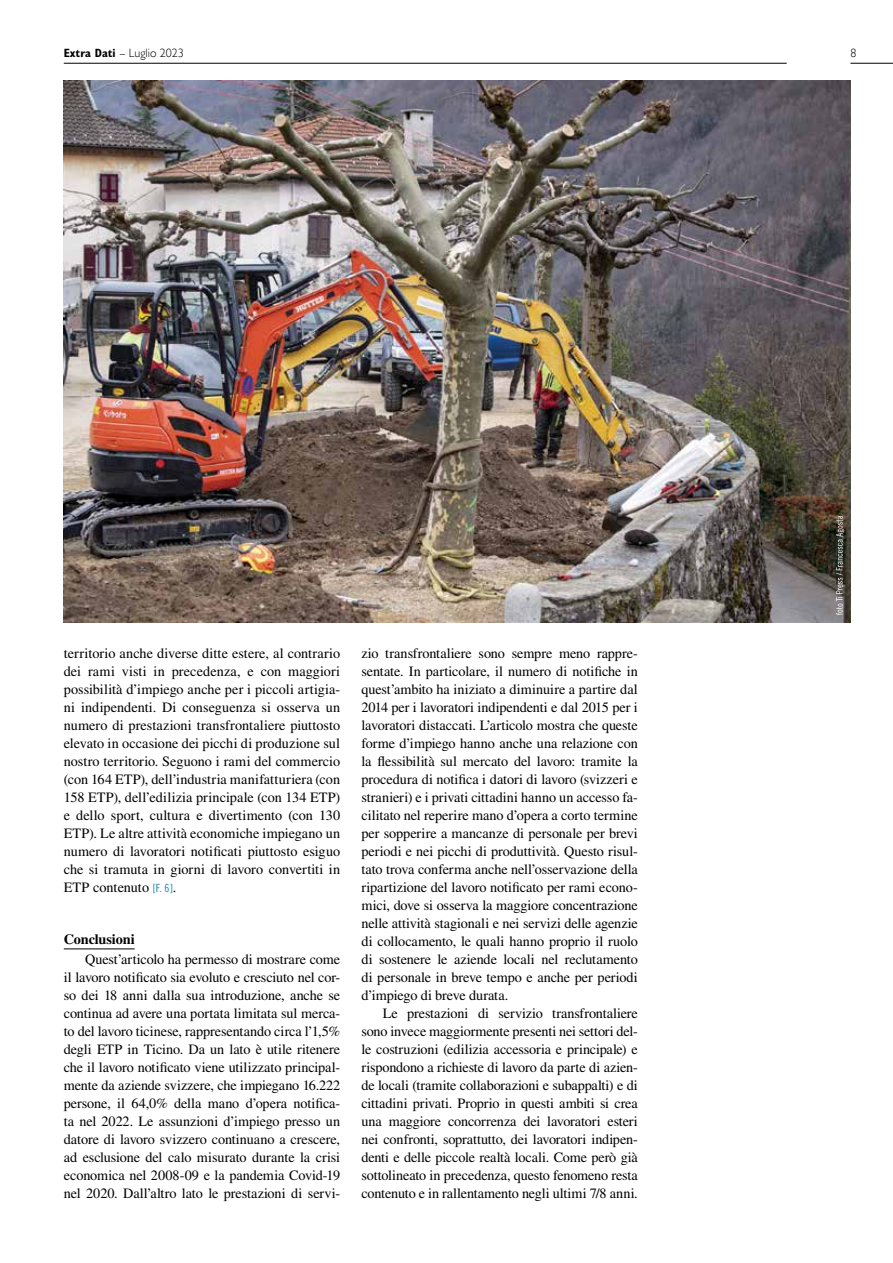
<style>
.page{position:relative;width:893px;height:1263px;background:#fff}
.page>*{position:absolute;margin:0;border:0;box-sizing:border-box;transform-origin:0 0}
.t1{font:14.25px/18px "Times LT Std";letter-spacing:-.005em;color:#000;text-align:justify}
.t2{font:700 14.25px "Times LT Std";letter-spacing:-.01em;color:#000}
.t3{font:300 12px "Gill Sans";color:#000}
.s1{font-family:"Gill Sans MT Std";font-weight:700;font-stretch:condensed}
.s2{font-family:"Trade Gothic LT Std Cn 18";font-size:11.25px;color:#1a84aa}
</style>
<div class="page">
<hr style="left:64px;top:63px;width:723px;height:1px;background:#000">
<hr style="left:850px;top:63px;width:43px;height:1px;background:#000">
<hr style="left:64px;top:948px;width:71px;height:1px;background:#000">
<img style="left:64px;top:81px;width:786px;height:542px">
<svg style="left:836px;top:516px;width:8px;height:99px"></svg>
<p class="t3" style="left:64px;top:46px;width:122px"><span class="s1">Extra Dati</span> – Luglio 2023</p>
<p class="t3" style="left:850px;top:46px;width:7px">8</p>
<p class="t1" style="left:64px;top:644px;width:278px">territorio anche diverse ditte estere, al contrario dei rami visti in precedenza, e con maggiori possibilità d’impiego anche per i piccoli artigia&shy;ni indipendenti. Di conseguenza si osserva un numero di prestazioni transfrontaliere piuttosto elevato in occasione dei picchi di produzione sul nostro territorio. Seguono i rami del commercio (con 164 ETP), dell’industria manifatturiera (con 158 ETP), dell’edilizia principale (con 134 ETP) e dello sport, cultura e divertimento (con 130<br>ETP). Le altre attività economiche impiegano un numero di lavoratori notificati piuttosto esiguo che si tramuta in giorni di lavoro convertiti in ETP contenuto <span class="s2">[F. 6]</span>.</p>
<p class="t2" style="left:64px;top:931px;width:72px">Conclusioni</p>
<p class="t1" style="left:64px;top:950px;width:278px;text-indent:21px">Quest’articolo ha permesso di mostrare come il lavoro notificato sia evoluto e cresciuto nel cor&shy;so dei 18 anni dalla sua introduzione, anche se continua ad avere una portata limitata sul merca&shy;to del lavoro ticinese, rappresentando circa l’1,5% degli ETP in Ticino. Da un lato è utile ritenere che il lavoro notificato viene utilizzato principal&shy;mente da aziende svizzere, che impiegano 16.222 persone, il 64,0% della mano d’opera notifica&shy;ta nel 2022. Le assunzioni d’impiego presso un datore di lavoro svizzero continuano a crescere, ad esclusione del calo misurato durante la crisi economica nel 2008-09 e la pandemia Covid-19 nel 2020. Dall’altro lato le prestazioni di servi-</p>
<p class="t1" style="left:361px;top:644px;width:278px">zio transfrontaliere sono sempre meno rappre&shy;sentate. In particolare, il numero di notifiche in quest’ambito ha iniziato a diminuire a partire dal 2014 per i lavoratori indipendenti e dal 2015 per i lavoratori distaccati. L’articolo mostra che queste forme d’impiego hanno anche una relazione con la flessibilità sul mercato del lavoro: tramite la procedura di notifica i datori di lavoro (svizzeri e stranieri) e i privati cittadini hanno un accesso fa&shy;cilitato nel reperire mano d’opera a corto termine per sopperire a mancanze di personale per brevi periodi e nei picchi di produttività. Questo risul&shy;tato trova conferma anche nell’osservazione della ripartizione del lavoro notificato per rami econo&shy;mici, dove si osserva la maggiore concentrazione nelle attività stagionali e nei servizi delle agenzie di collocamento, le quali hanno proprio il ruolo di sostenere le aziende locali nel reclutamento di personale in breve tempo e anche per periodi d’impiego di breve durata.</p>
<p class="t1" style="left:361px;top:1004px;width:278px;text-indent:21px">Le prestazioni di servizio transfrontaliere sono invece maggiormente presenti nei settori del&shy;le costruzioni (edilizia accessoria e principale) e rispondono a richieste di lavoro da parte di azien&shy;de locali (tramite collaborazioni e subappalti) e di cittadini privati. Proprio in questi ambiti si crea una maggiore concorrenza dei lavoratori esteri nei confronti, soprattutto, dei lavoratori indipen&shy;denti e delle piccole realtà locali. Come però già sottolineato in precedenza, questo fenomeno resta contenuto e in rallentamento negli ultimi 7/8 anni.</p>
</div>
